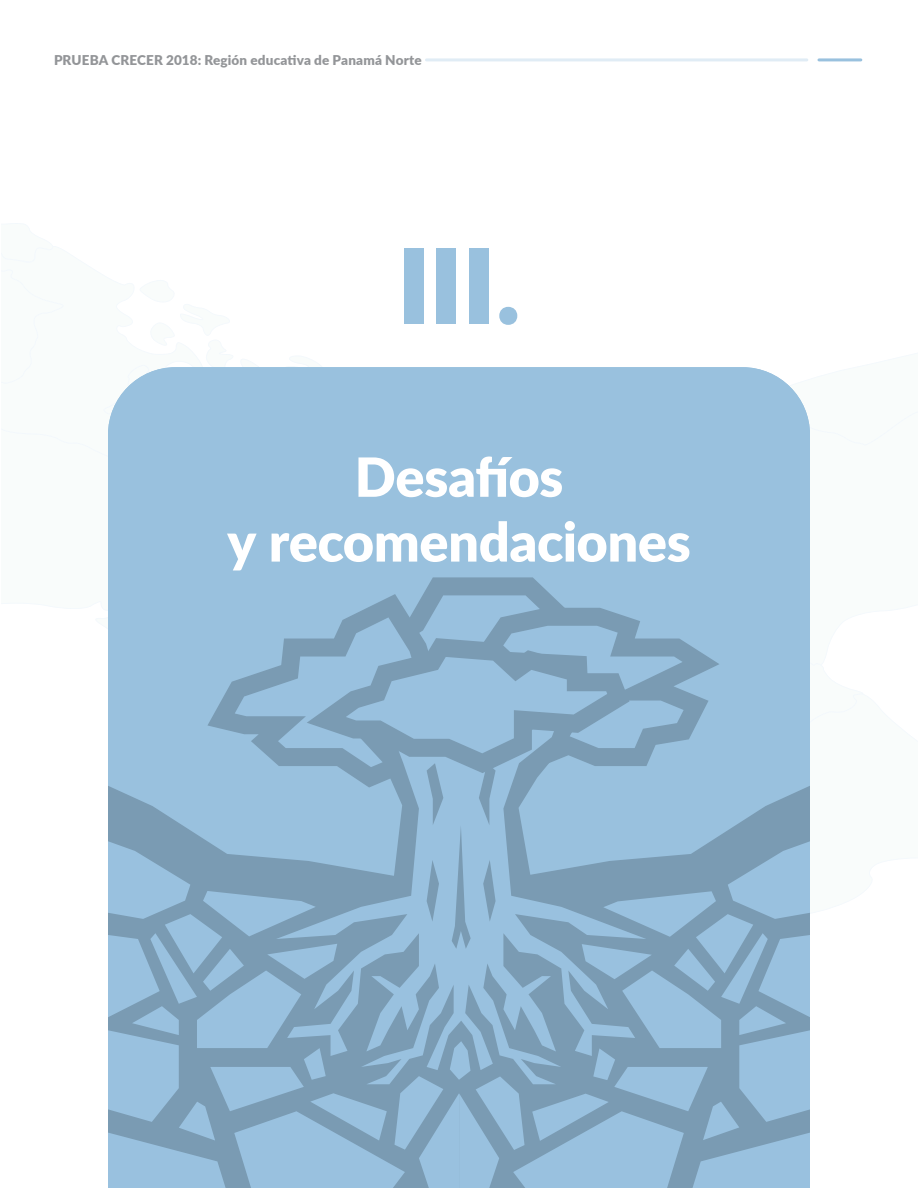
<style>
.page{position:relative;width:918px;height:1188px;background:#fff}
.page>*{position:absolute;margin:0;border:0;box-sizing:border-box;transform-origin:0 0}
.t1{font:108px "Trueno Bd";color:#99c1de}
.Capítulos{font:900 54px "Lato";letter-spacing:-.005em;color:#fff}
.t2{font:900 13.5px "Lato";letter-spacing:.01em;color:#939598}
</style>
<div class="page">
<svg style="left:139px;top:280px;width:94px;height:87px"></svg>
<hr style="left:426px;top:58px;width:381px;height:3px;background:#e0ecf5">
<hr style="left:819px;top:58px;width:42px;height:3px;background:#99c1de">
<div style="left:108px;top:367px;width:702px;height:210px;background:#99c1de"></div>
<svg style="left:97px;top:577px;width:820px;height:611px;background:#9ebed5"></svg>
<p class="t2" style="left:54px;top:50px;width:369px">PRUEBA CRECER 2018: Región educativa de Panamá Norte</p>
<p class="t1" style="left:397px;top:219px;width:126px">III.</p>
<p class="Capítulos" style="left:355px;top:436px;width:210px">Desafíos</p>
<p class="Capítulos" style="left:227px;top:501px;width:465px">y recomendaciones</p>
</div>
